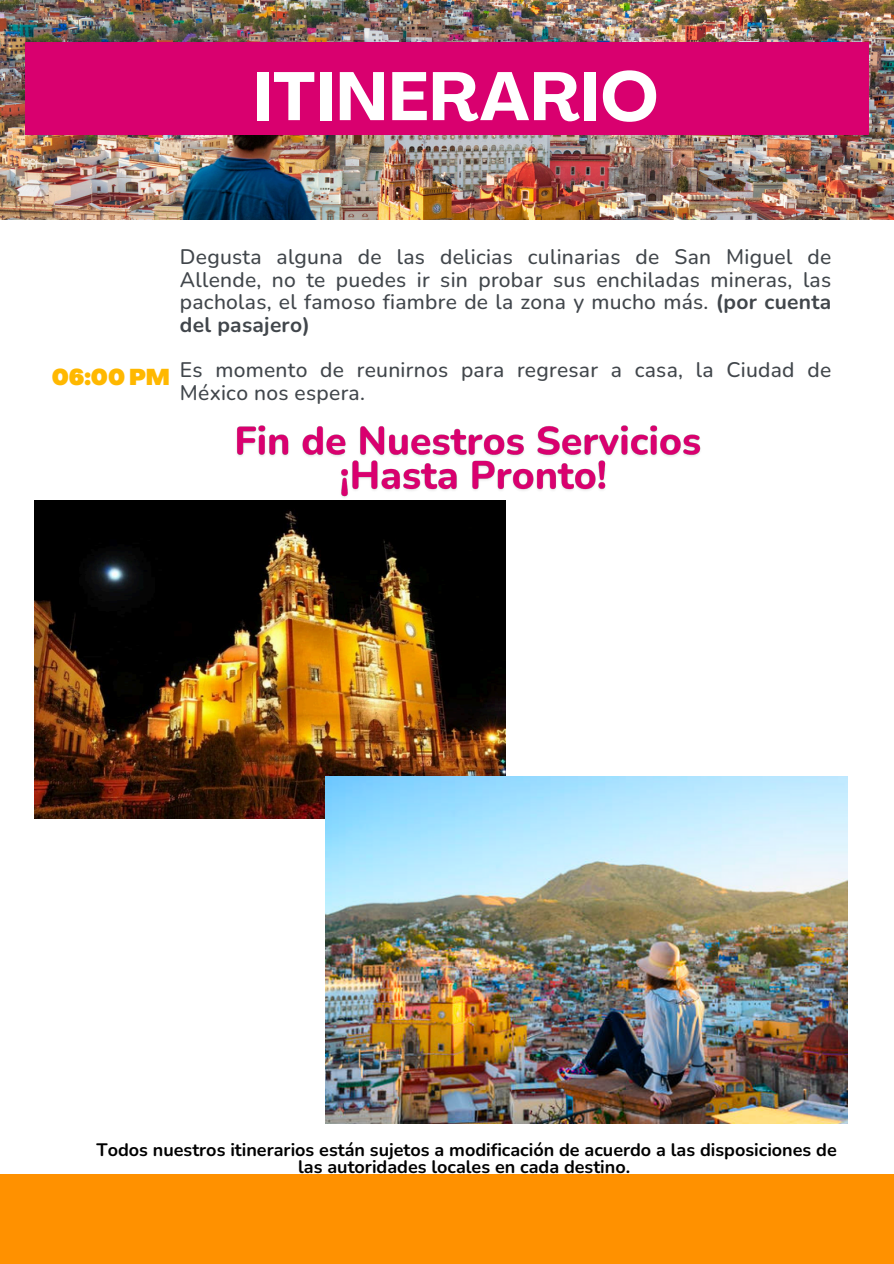
<style>
.page{position:relative;width:894px;height:1264px;background:#fff}
.page>*{position:absolute;margin:0;border:0;box-sizing:border-box;transform-origin:0 0}
.t1{font:700 67.5px "Agrandir";letter-spacing:.015em;color:#fff}
.t2{font:900 22.5px "Agrandir";color:#ffb800}
.t3{font:500 21px/22.5px "Nunito";letter-spacing:.015em;color:#41464b;text-align:justify}
.t4{font:700 18px/16.8px "Nunito";color:#000;text-align:center}
.s1{font-weight:700}
</style>
<div class="page">
<img style="left:0;top:0;width:893px;height:219px">
<div style="left:0;top:1174px;width:893px;height:89px;background:#ff9100"></div>
<div style="left:25px;top:42px;width:843px;height:93px;background:#d9006f"></div>
<img style="left:34px;top:500px;width:472px;height:319px">
<img style="left:326px;top:776px;width:521px;height:347px">
<img style="left:231px;top:425px;width:470px;height:78px">
<p class="t1" style="left:253px;top:69px;width:406px">ITINERARIO</p>
<p class="t2" style="left:52px;top:368px;width:120px">06:00 PM</p>
<h4 class="t3" style="left:180px;top:246px;width:652px">Degusta alguna de las delicias culinarias de San Miguel de Allende, no te puedes ir sin probar sus enchiladas mineras, las pacholas, el famoso fiambre de la zona y mucho más. <span class="s1">(por cuenta del pasajero)</span></h4>
<h3 class="t3" style="left:180px;top:359px;width:652px">Es momento de reunirnos para regresar a casa, la Ciudad de<br>México nos espera.</h3>
<p class="t4" style="left:96px;top:1142px;width:741px">Todos nuestros itinerarios están sujetos a modificación de acuerdo a las disposiciones de las autoridades locales en cada destino.</p>
</div>
